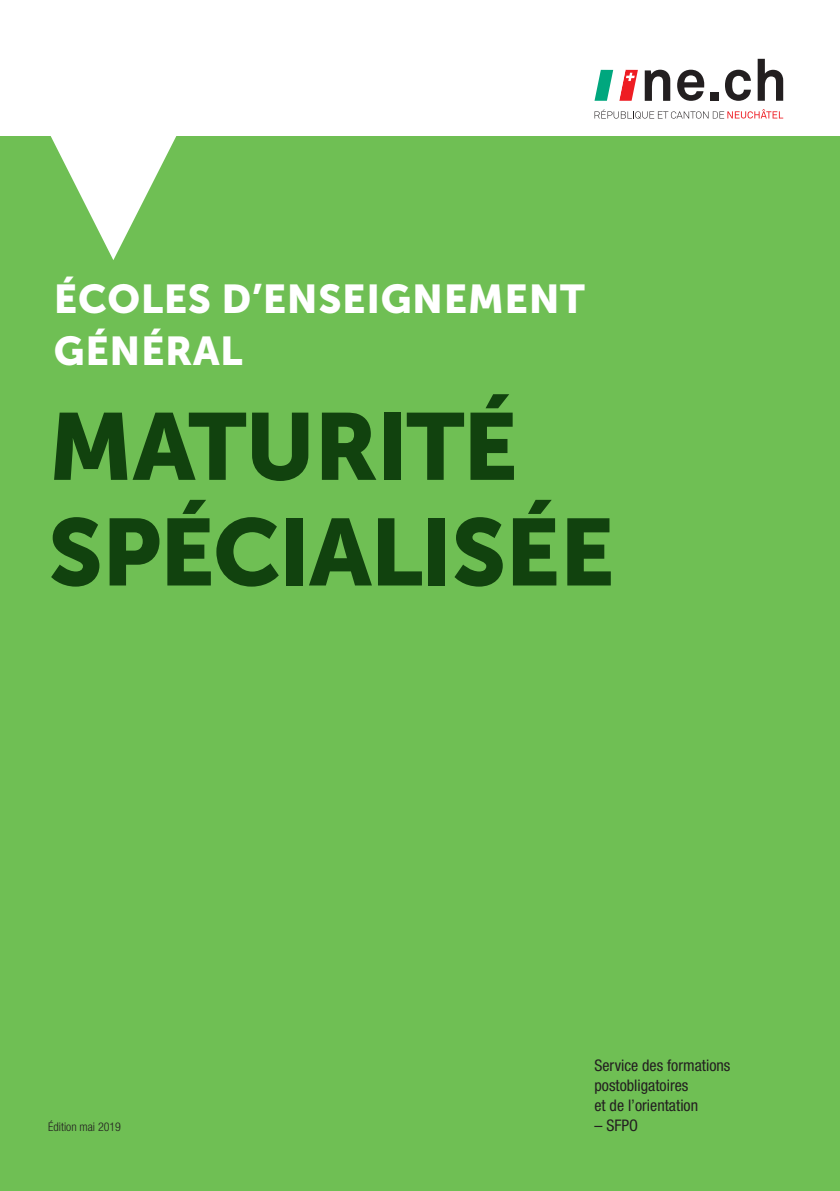
<style>
.page{position:relative;width:840px;height:1191px;background:#fff}
.page>*{position:absolute;margin:0;border:0;box-sizing:border-box;transform-origin:0 0}
.t1{font:94px "Museo Sans 900";letter-spacing:-.015em;color:#11420e}
.t2{font:40px "Museo Sans 900";letter-spacing:.015em;color:#fff}
.t3{font:condensed 16px "Helvetica Neue LT Std";color:#231f20}
.t4{font:300 condensed 12px "Helvetica Neue LT Std";color:#231f20}
</style>
<div class="page">
<div style="left:0;top:137px;width:839px;height:1054px;background:#6fbf54"></div>
<svg style="left:50px;top:136px;width:127px;height:124px"></svg>
<svg style="left:644px;top:70px;width:26px;height:31px"></svg>
<svg style="left:677px;top:70px;width:27px;height:31px"></svg>
<div style="left:710px;top:92px;width:8px;height:9px;background:#231f20"></div>
<svg style="left:725px;top:70px;width:25px;height:31px"></svg>
<svg style="left:757px;top:59px;width:25px;height:42px"></svg>
<svg style="left:594px;top:109px;width:188px;height:10px"></svg>
<svg style="left:594px;top:70px;width:43px;height:31px"></svg>
<p class="t2" style="left:54px;top:276px;width:532px">ÉCOLES D’ENSEIGNEMENT</p>
<p class="t2" style="left:54px;top:329px;width:190px">GÉNÉRAL</p>
<p class="t1" style="left:48px;top:393px;width:471px">MATURITÉ</p>
<p class="t1" style="left:48px;top:499px;width:567px">SPÉCIALISÉE</p>
<p class="t4" style="left:48px;top:1120px;width:74px">Édition mai 2019</p>
<p class="t3" style="left:594px;top:1056px;width:137px">Service des formations</p>
<p class="t3" style="left:594px;top:1076px;width:95px">postobligatoires</p>
<p class="t3" style="left:594px;top:1096px;width:105px">et de l’orientation</p>
<p class="t3" style="left:594px;top:1116px;width:45px">– SFPO</p>
</div>
